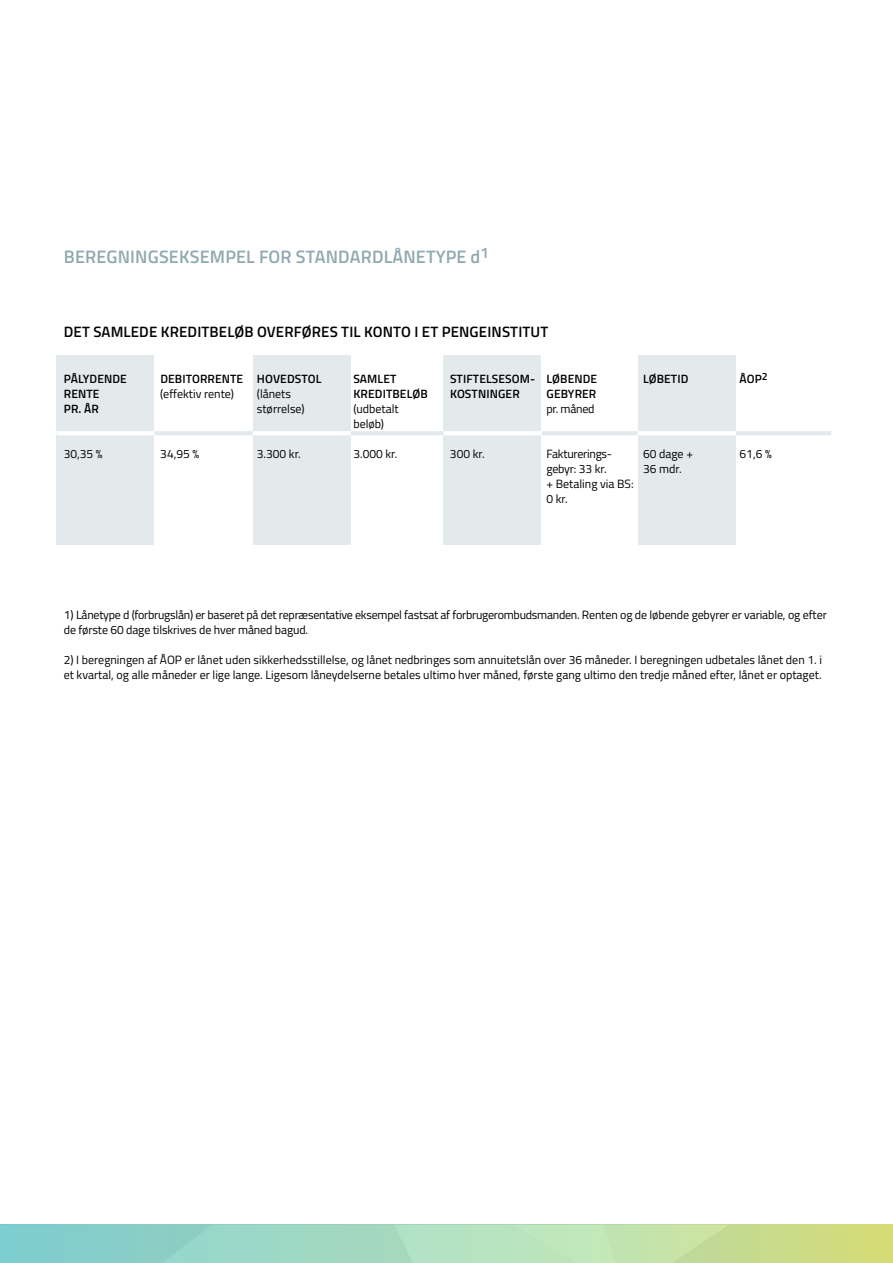
<style>
.page{position:relative;width:893px;height:1263px;background:#fff}
.page>*{position:absolute;margin:0;border:0;box-sizing:border-box;transform-origin:0 0}
.t1{font:600 18px "Titillium Web";letter-spacing:.01em;color:#90a9ae}
.t2{font:600 15px "Titillium Web";letter-spacing:.01em;color:#000}
.t3{font:12px/15px "Titillium Web";color:#000}
.t4{font:12px/15px "Titillium Web";letter-spacing:-.02em;color:#000}
.t5{font:600 12px/15px "Titillium Web";letter-spacing:.01em;color:#000}
</style>
<div class="page">
<svg style="left:0;top:1225px;width:893px;height:38px;background:#acdab4"></svg>
<hr style="left:56px;top:431px;width:775px;height:4px;background:#e4eaeb">
<div style="left:56px;top:355px;width:98px;height:189px;background:#e4eaeb"></div>
<hr style="left:56px;top:431px;width:98px;height:4px;background:#fff">
<div style="left:638px;top:355px;width:97px;height:189px;background:#e4eaeb"></div>
<hr style="left:638px;top:431px;width:98px;height:4px;background:#fff">
<div style="left:444px;top:355px;width:97px;height:189px;background:#e4eaeb"></div>
<hr style="left:444px;top:431px;width:98px;height:4px;background:#fff">
<div style="left:253px;top:355px;width:97px;height:189px;background:#e4eaeb"></div>
<hr style="left:253px;top:431px;width:98px;height:4px;background:#fff">
<h1 class="t1" style="left:64px;top:243px;width:426px">BEREGNINGSEKSEMPEL FOR STANDARDLÅNETYPE d<sup>1</sup></h1>
<p class="t2" style="left:64px;top:320px;width:486px">DET SAMLEDE KREDITBELØB OVERFØRES TIL KONTO I ET PENGEINSTITUT</p>
<p class="t5" style="left:64px;top:370px;width:65px">PÅLYDENDE<br>RENTE<br>PR. ÅR</p>
<p class="t3" style="left:64px;top:445px;width:40px">30,35 %</p>
<p class="t5" style="left:160px;top:370px;width:84px">DEBITORRENTE</p>
<p class="t3" style="left:160px;top:385px;width:75px">(effektiv rente)</p>
<p class="t3" style="left:160px;top:445px;width:40px">34,95 %</p>
<p class="t5" style="left:257px;top:370px;width:66px">HOVEDSTOL</p>
<p class="t3" style="left:257px;top:385px;width:49px">(lånets størrelse)</p>
<p class="t3" style="left:257px;top:445px;width:45px">3.300 kr.</p>
<p class="t5" style="left:353px;top:370px;width:76px">SAMLET<br>KREDITBELØB</p>
<p class="t3" style="left:353px;top:400px;width:47px">(udbetalt beløb)</p>
<p class="t3" style="left:353px;top:445px;width:45px">3.000 kr.</p>
<p class="t5" style="left:450px;top:370px;width:87px">STIFTELSESOM-<br>KOSTNINGER</p>
<p class="t3" style="left:450px;top:445px;width:36px">300 kr.</p>
<p class="t5" style="left:547px;top:370px;width:52px">LØBENDE<br>GEBYRER</p>
<p class="t3" style="left:546px;top:400px;width:50px">pr. måned</p>
<p class="t4" style="left:546px;top:445px;width:89px">Fakturerings&shy;gebyr: 33 kr.<br>+ Betaling via BS:<br>0 kr.</p>
<p class="t5" style="left:643px;top:370px;width:47px">LØBETID</p>
<p class="t3" style="left:643px;top:445px;width:52px">60 dage +<br>36 mdr.</p>
<p class="t5" style="left:740px;top:370px;width:30px">ÅOP<sup>2</sup></p>
<p class="t3" style="left:740px;top:445px;width:34px">61,6 %</p>
<p class="t4" style="left:64px;top:606px;width:764px">1) Lånetype d (forbrugslån) er baseret på det repræsentative eksempel fastsat af forbrugerombudsmanden. Renten og de løbende gebyrer er variable, og efter de første 60 dage tilskrives de hver måned bagud.</p>
<p class="t3" style="left:64px;top:651px;width:760px">2) I beregningen af ÅOP er lånet uden sikkerhedsstillelse, og lånet nedbringes som annuitetslån over 36 måneder. I beregningen udbetales lånet den 1. i et kvartal, og alle måneder er lige lange. Ligesom låneydelserne betales ultimo hver måned, første gang ultimo den tredje måned efter, lånet er optaget.</p>
</div>
